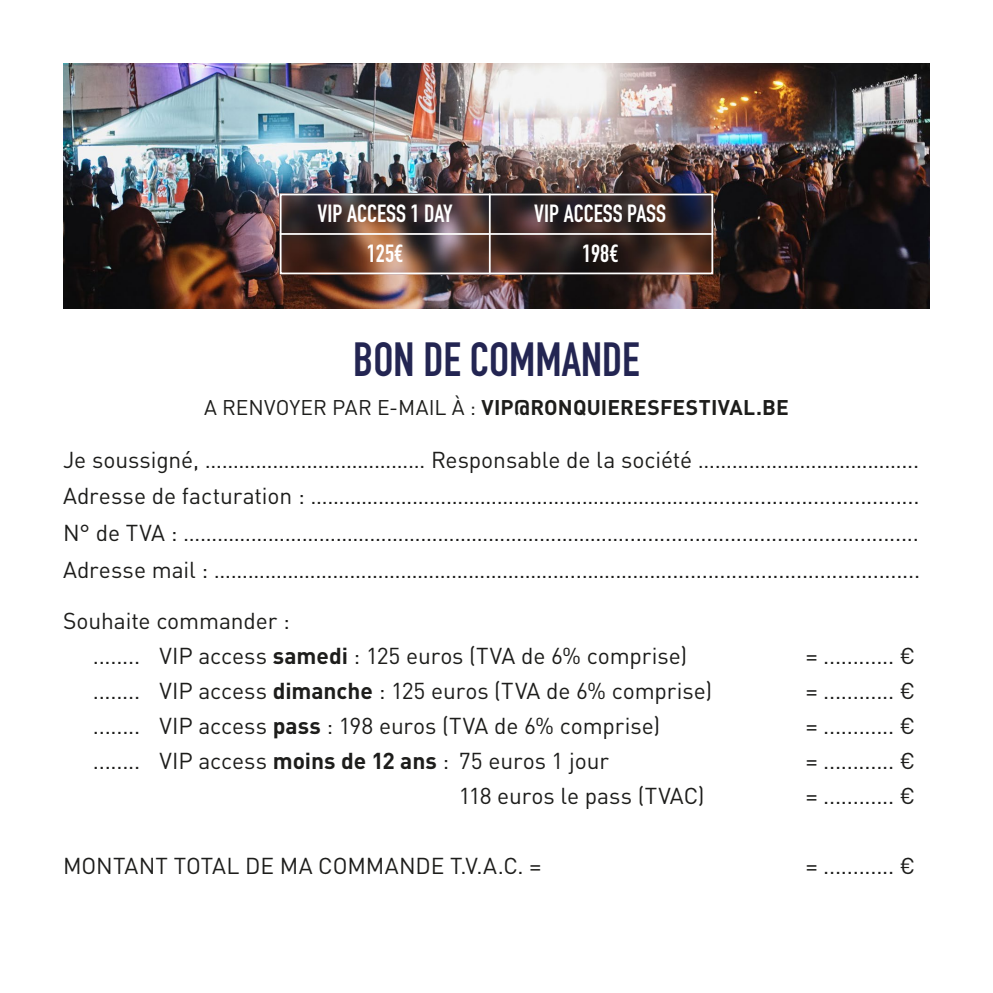
<style>
.page{position:relative;width:993px;height:993px;background:#fff}
.page>*{position:absolute;margin:0;border:0;box-sizing:border-box;transform-origin:0 0}
.t1{font:47.25px "DIN Engschrift Std";color:#232552}
.t2{font:24.5px/39.9px "DIN Engschrift Std";color:#fff;text-align:center}
.t3{font:22.75px/36.8px "DIN Pro";letter-spacing:-.005em;color:#1d1d1b;text-align:justify}
.t4{font:700 21px "DIN Pro";letter-spacing:.01em;color:#1d1d1b}
.s1{font-weight:400}
.s2{font-weight:700}
</style>
<div class="page">
<img style="left:63px;top:63px;width:866px;height:245px">
<img style="left:283px;top:196px;width:427px;height:75px">
<div style="left:280px;top:193px;width:433px;height:81px;border:2px solid #fff"></div>
<hr style="left:280px;top:233px;width:433px;height:2px;background:#fff">
<hr style="left:488px;top:193px;width:2px;height:81px;background:#fff">
<p class="t2" style="left:317px;top:193px;width:136px">VIP ACCESS 1 DAY<br>125€</p>
<p class="t2" style="left:534px;top:193px;width:133px">VIP ACCESS PASS<br>198€</p>
<h1 class="t1" style="left:353px;top:332px;width:288px">BON DE COMMANDE</h1>
<p class="t4" style="left:204px;top:393px;width:586px"><span class="s1">A RENVOYER PAR E-MAIL À :</span> VIP@RONQUIERESFESTIVAL.BE</p>
<p class="t3" style="left:63px;top:440px;width:858px">Je soussigné, ………………………………… Responsable de la société ………………………………...<br>Adresse de facturation : …………………………………………………………........................................<br>N° de TVA : ……………………………………………………………………..................................................<br>Adresse mail : ………………………………………………………..……………...........................................</p>
<p class="t3" style="left:93px;top:601px;width:595px;line-height:35px;text-indent:-30px">Souhaite commander :<br>........ VIP access <span class="s2">samedi</span> : 125 euros (TVA de 6% comprise)</p>
<p class="t3" style="left:805px;top:636px;width:111px">= ............ €</p>
<p class="t3" style="left:93px;top:671px;width:620px">........ VIP access <span class="s2">dimanche</span> : 125 euros (TVA de 6% comprise)</p>
<p class="t3" style="left:805px;top:671px;width:111px">= ............ €</p>
<p class="t3" style="left:93px;top:706px;width:568px">........ VIP access <span class="s2">pass</span> : 198 euros (TVA de 6% comprise)</p>
<p class="t3" style="left:805px;top:706px;width:111px">= ............ €</p>
<p class="t3" style="left:93px;top:741px;width:517px">........ VIP access <span class="s2">moins de 12 ans</span> : 75 euros 1 jour</p>
<p class="t3" style="left:805px;top:741px;width:111px">= ............ €</p>
<p class="t3" style="left:459px;top:776px;width:247px">118 euros le pass (TVAC)</p>
<p class="t3" style="left:805px;top:776px;width:111px">= ............ €</p>
<p class="t3" style="left:63px;top:846px;width:479px">MONTANT TOTAL DE MA COMMANDE T.V.A.C. =</p>
<p class="t3" style="left:805px;top:846px;width:111px">= ............ €</p>
</div>
